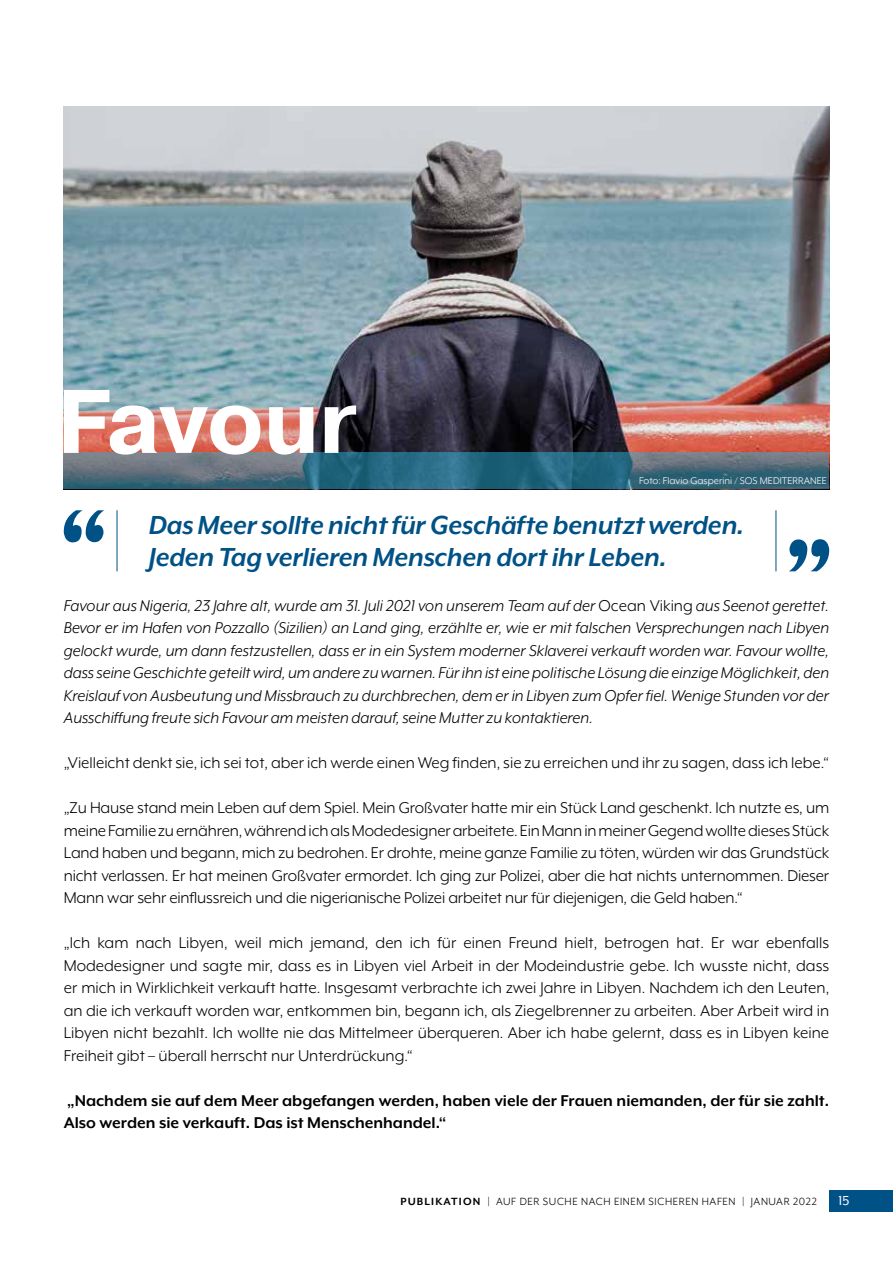
<style>
.page{position:relative;width:893px;height:1263px;background:#fff}
.page>*{position:absolute;margin:0;border:0;box-sizing:border-box;transform-origin:0 0}
.t1{font:700 90px "Pragmatica";color:#fff}
.t2{font:italic 700 30px/31.5px "Mr Eaves XL Mod OT";letter-spacing:-.01em;color:#005186}
.t3{font:18px/22.5px "Mr Eaves XL Mod OT";color:#000;text-align:justify}
.t4{font:italic 18px/22.5px "Mr Eaves XL Mod OT";color:#000;text-align:justify}
.t5{font:700 18px/22.5px "Mr Eaves XL Mod OT";color:#000}
.t6{font:15px "Mr Eaves XL Mod OT";color:#fff}
.t7{font:12px "Mr Eaves XL Mod OT";letter-spacing:.05em;color:#000}
.t8{font:11.25px "Mr Eaves XL Mod OT";color:#fff}
.s1{font-style:normal}
.s2{font-weight:700}
</style>
<div class="page">
<div style="left:830px;top:1191px;width:63px;height:21px;background:#005186"></div>
<img style="left:64px;top:106px;width:765px;height:347px">
<svg style="left:64px;top:453px;width:765px;height:36px;background:#406c7e"></svg>
<hr style="left:117px;top:510px;width:1px;height:61px;background:#005186">
<svg style="left:64px;top:510px;width:40px;height:32px"></svg>
<hr style="left:775px;top:510px;width:1px;height:61px;background:#005186">
<svg style="left:789px;top:539px;width:40px;height:32px"></svg>
<h1 class="t1" style="left:57px;top:363px;width:302px">Favour</h1>
<p class="t8" style="left:639px;top:475px;width:189px">Foto: Flavio Gasperini / SOS MEDITERRANEE</p>
<h2 class="t2" style="left:149px;top:509px;width:597px">Das Meer sollte nicht für Geschäfte benutzt werden.<br>Jeden Tag verlieren Menschen dort ihr Leben.</h2>
<p class="t4" style="left:64px;top:594px;width:767px">Favour aus Nigeria, 23 Jahre alt, wurde am 31. Juli 2021 von unserem Team auf der <span class="s1">Ocean Viking</span> aus Seenot gerettet.<br>Bevor er im Hafen von Pozzallo (Sizilien) an Land ging, erzählte er, wie er mit falschen Versprechungen nach Libyen gelockt wurde, um dann festzustellen, dass er in ein System moderner Sklaverei verkauft worden war. Favour wollte, dass seine Geschichte geteilt wird, um andere zu warnen. Für ihn ist eine politische Lösung die einzige Möglichkeit, den Kreislauf von Ausbeutung und Missbrauch zu durchbrechen, dem er in Libyen zum Opfer fiel. Wenige Stunden vor der Ausschiffung freute sich Favour am meisten darauf, seine Mutter zu kontaktieren.</p>
<p class="t3" style="left:64px;top:751px;width:767px">„Vielleicht denkt sie, ich sei tot, aber ich werde einen Weg finden, sie zu erreichen und ihr zu sagen, dass ich lebe.“</p>
<p class="t3" style="left:64px;top:796px;width:767px">„Zu Hause stand mein Leben auf dem Spiel. Mein Großvater hatte mir ein Stück Land geschenkt. Ich nutzte es, um meine Familie zu ernähren, während ich als Modedesigner arbeitete. Ein Mann in meiner Gegend wollte dieses Stück Land haben und begann, mich zu bedrohen. Er drohte, meine ganze Familie zu töten, würden wir das Grundstück nicht verlassen. Er hat meinen Großvater ermordet. Ich ging zur Polizei, aber die hat nichts unternommen. Dieser Mann war sehr einflussreich und die nigerianische Polizei arbeitet nur für diejenigen, die Geld haben.“</p>
<p class="t3" style="left:64px;top:931px;width:767px">„Ich kam nach Libyen, weil mich jemand, den ich für einen Freund hielt, betrogen hat. Er war ebenfalls Modedesigner und sagte mir, dass es in Libyen viel Arbeit in der Modeindustrie gebe. Ich wusste nicht, dass er mich in Wirklichkeit verkauft hatte. Insgesamt verbrachte ich zwei Jahre in Libyen. Nachdem ich den Leuten, an die ich verkauft worden war, entkommen bin, begann ich, als Ziegelbrenner zu arbeiten. Aber Arbeit wird in Libyen nicht bezahlt. Ich wollte nie das Mittelmeer überqueren. Aber ich habe gelernt, dass es in Libyen keine Freiheit gibt – überall herrscht nur Unterdrückung.“</p>
<p class="t5" style="left:64px;top:1089px;width:767px">„Nachdem sie auf dem Meer abgefangen werden, haben viele der Frauen niemanden, der für sie zahlt.<br>Also werden sie verkauft. Das ist Menschenhandel.“</p>
<p class="t7" style="left:400px;top:1195px;width:418px"><span class="s2">PUBLIKATION</span> | AUF DER SUCHE NACH EINEM SICHEREN HAFEN | JANUAR 2022</p>
<p class="t6" style="left:839px;top:1192px;width:12px">15</p>
</div>
